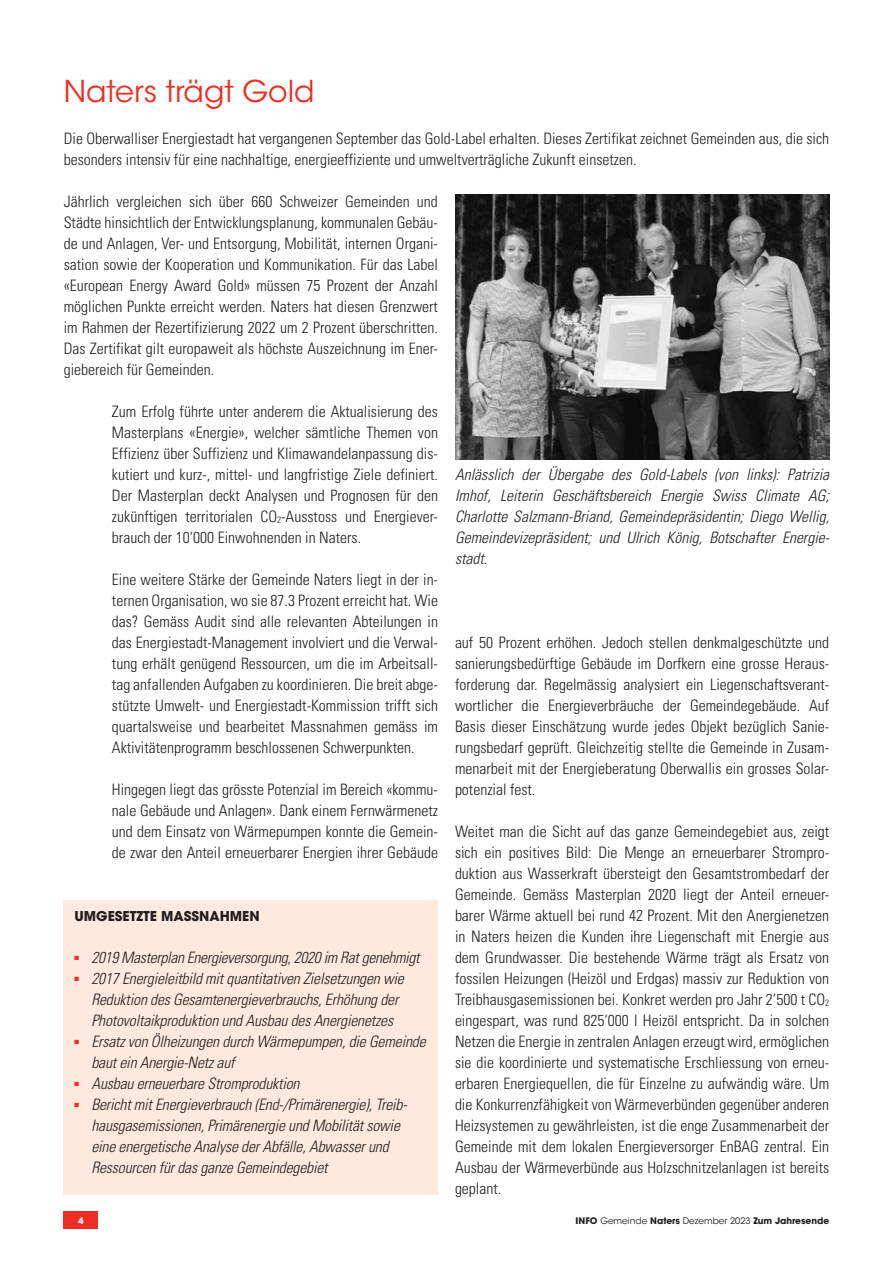
<style>
.page{position:relative;width:893px;height:1263px;background:#fff}
.page>*{position:absolute;margin:0;border:0;box-sizing:border-box;transform-origin:0 0}
.t1{font:30px "ITC Avant Garde Std";color:#ee2e22}
.t2{font:300 condensed 15.75px/21px "Univers LT Std";color:#231f20;text-align:justify}
.t3{font:italic 300 condensed 15.75px/21px "Univers LT Std";letter-spacing:-.01em;color:#231f20}
.t4{font:700 13.5px "ITC Avant Garde Std";color:#231f20}
.t5{font:700 9px "ITC Avant Garde Std";color:#231f20}
.t6{font:700 9px "ITC Avant Garde Std";color:#fff}
.s1{font-size:9.15px}
.s2{font-weight:400}
</style>
<div class="page">
<div style="left:64px;top:1212px;width:34px;height:17px;background:#ee2e22"></div>
<img style="left:455px;top:194px;width:374px;height:265px">
<div style="left:64px;top:900px;width:374px;height:294px;background:#fde9dd"></div>
<p class="t1" style="left:64px;top:73px;width:252px">Naters trägt Gold</p>
<p class="t2" style="left:64px;top:128px;width:767px">Die Oberwalliser Energiestadt hat vergangenen September das Gold-Label erhalten. Dieses Zertifikat zeichnet Gemeinden aus, die sich besonders intensiv für eine nachhaltige, energieeffiziente und umweltverträgliche Zukunft einsetzen.</p>
<p class="t2" style="left:64px;top:191px;width:376px">Jährlich vergleichen sich über 660 Schweizer Gemeinden und Städte hinsichtlich der Entwicklungsplanung, kommunalen Gebäu&shy;de und Anlagen, Ver- und Entsorgung, Mobilität, internen Organi&shy;sation sowie der Kooperation und Kommunikation. Für das Label «European Energy Award Gold» müssen 75 Prozent der Anzahl möglichen Punkte erreicht werden. Naters hat diesen Grenzwert im Rahmen der Rezertifizierung 2022 um 2 Prozent überschritten.<br>Das Zertifikat gilt europaweit als höchste Auszeichnung im Ener&shy;giebereich für Gemeinden.</p>
<p class="t2" style="left:112px;top:401px;width:328px">Zum Erfolg führte unter anderem die Aktualisierung des Masterplans «Energie», welcher sämtliche Themen von Effizienz über Suffizienz und Klimawandelanpassung dis&shy;kutiert und kurz-, mittel- und langfristige Ziele definiert.<br>Der Masterplan deckt Analysen und Prognosen für den zukünftigen territorialen CO<span class="s1">2</span>-Ausstoss und Energiever&shy;brauch der 10‘000 Einwohnenden in Naters.</p>
<p class="t2" style="left:112px;top:569px;width:328px">Eine weitere Stärke der Gemeinde Naters liegt in der in&shy;ternen Organisation, wo sie 87.3 Prozent erreicht hat. Wie das? Gemäss Audit sind alle relevanten Abteilungen in das Energiestadt-Management involviert und die Verwal&shy;tung erhält genügend Ressourcen, um die im Arbeitsall&shy;tag anfallenden Aufgaben zu koordinieren. Die breit abge&shy;stützte Umwelt- und Energiestadt-Kommission trifft sich quartalsweise und bearbeitet Massnahmen gemäss im Aktivitätenprogramm beschlossenen Schwerpunkten.</p>
<p class="t2" style="left:112px;top:779px;width:327px">Hingegen liegt das grösste Potenzial im Bereich «kommu&shy;nale Gebäude und Anlagen». Dank einem Fernwärmenetz und dem Einsatz von Wärmepumpen konnte die Gemein&shy;de zwar den Anteil erneuerbarer Energien ihrer Gebäude</p>
<p class="t4" style="left:74px;top:907px;width:187px">UMGESETZTE MASSNAHMEN</p>
<p class="t3" style="left:74px;top:947px;width:347px"><sup>■</sup> 2019 Masterplan Energieversorgung, 2020 im Rat genehmigt</p>
<p class="t3" style="left:74px;top:968px;width:331px"><sup>■</sup> 2017 Energieleitbild mit quantitativen Zielsetzungen wie</p>
<p class="t3" style="left:91px;top:989px;width:308px">Reduktion des Gesamtenergieverbrauchs, Erhöhung der</p>
<p class="t3" style="left:91px;top:1010px;width:303px">Photovoltaikproduktion und Ausbau des Anergienetzes</p>
<p class="t3" style="left:91px;top:1031px;width:336px;text-indent:-17px"><sup>■</sup> Ersatz von Ölheizungen durch Wärmepumpen, die Gemeinde baut ein Anergie-Netz auf</p>
<p class="t3" style="left:74px;top:1073px;width:227px"><sup>■</sup> Ausbau erneuerbare Stromproduktion</p>
<p class="t3" style="left:91px;top:1094px;width:317px;text-indent:-17px"><sup>■</sup> Bericht mit Energieverbrauch (End-/Primärenergie), Treib&shy;hausgasemissionen, Primärenergie und Mobilität sowie</p>
<p class="t3" style="left:91px;top:1136px;width:299px">eine energetische Analyse der Abfälle, Abwasser und</p>
<p class="t3" style="left:91px;top:1157px;width:238px">Ressourcen für das ganze Gemeindegebiet</p>
<p class="t3" style="left:455px;top:464px;width:376px;text-align:justify">Anlässlich der Übergabe des Gold-Labels (von links): Patrizia Imhof, Leiterin Geschäftsbereich Energie Swiss Climate AG; Charlotte Salzmann-Briand, Gemeindepräsidentin; Diego Wellig, Gemeindevizepräsident; und Ulrich König, Botschafter Energie&shy;stadt.</p>
<p class="t2" style="left:455px;top:632px;width:376px">auf 50 Prozent erhöhen. Jedoch stellen denkmalgeschützte und sanierungsbedürftige Gebäude im Dorfkern eine grosse Heraus&shy;forderung dar. Regelmässig analysiert ein Liegenschaftsverant&shy;wortlicher die Energieverbräuche der Gemeindegebäude. Auf Basis dieser Einschätzung wurde jedes Objekt bezüglich Sanie&shy;rungsbedarf geprüft. Gleichzeitig stellte die Gemeinde in Zusam&shy;menarbeit mit der Energieberatung Oberwallis ein grosses Solar&shy;potenzial fest.</p>
<p class="t2" style="left:455px;top:821px;width:376px">Weitet man die Sicht auf das ganze Gemeindegebiet aus, zeigt sich ein positives Bild: Die Menge an erneuerbarer Strompro&shy;duktion aus Wasserkraft übersteigt den Gesamtstrombedarf der Gemeinde. Gemäss Masterplan 2020 liegt der Anteil erneuer&shy;barer Wärme aktuell bei rund 42 Prozent. Mit den Anergienetzen in Naters heizen die Kunden ihre Liegenschaft mit Energie aus dem Grundwasser. Die bestehende Wärme trägt als Ersatz von fossilen Heizungen (Heizöl und Erdgas) massiv zur Reduktion von Treibhausgasemissionen bei. Konkret werden pro Jahr 2’500 t CO<span class="s1">2 </span>eingespart, was rund 825‘000 l Heizöl entspricht. Da in solchen Netzen die Energie in zentralen Anlagen erzeugt wird, ermöglichen sie die koordinierte und systematische Erschliessung von erneu&shy;erbaren Energiequellen, die für Einzelne zu aufwändig wäre. Um die Konkurrenzfähigkeit von Wärmeverbünden gegenüber anderen Heizsystemen zu gewährleisten, ist die enge Zusammenarbeit der Gemeinde mit dem lokalen Energieversorger EnBAG zentral. Ein Ausbau der Wärmeverbünde aus Holzschnitzelanlagen ist bereits geplant.</p>
<p class="t6" style="left:78px;top:1214px;width:7px">4</p>
<p class="t5" style="left:576px;top:1214px;width:255px">INFO <span class="s2">Gemeinde</span> Naters <span class="s2">Dezember 2023</span> Zum Jahresende</p>
</div>
